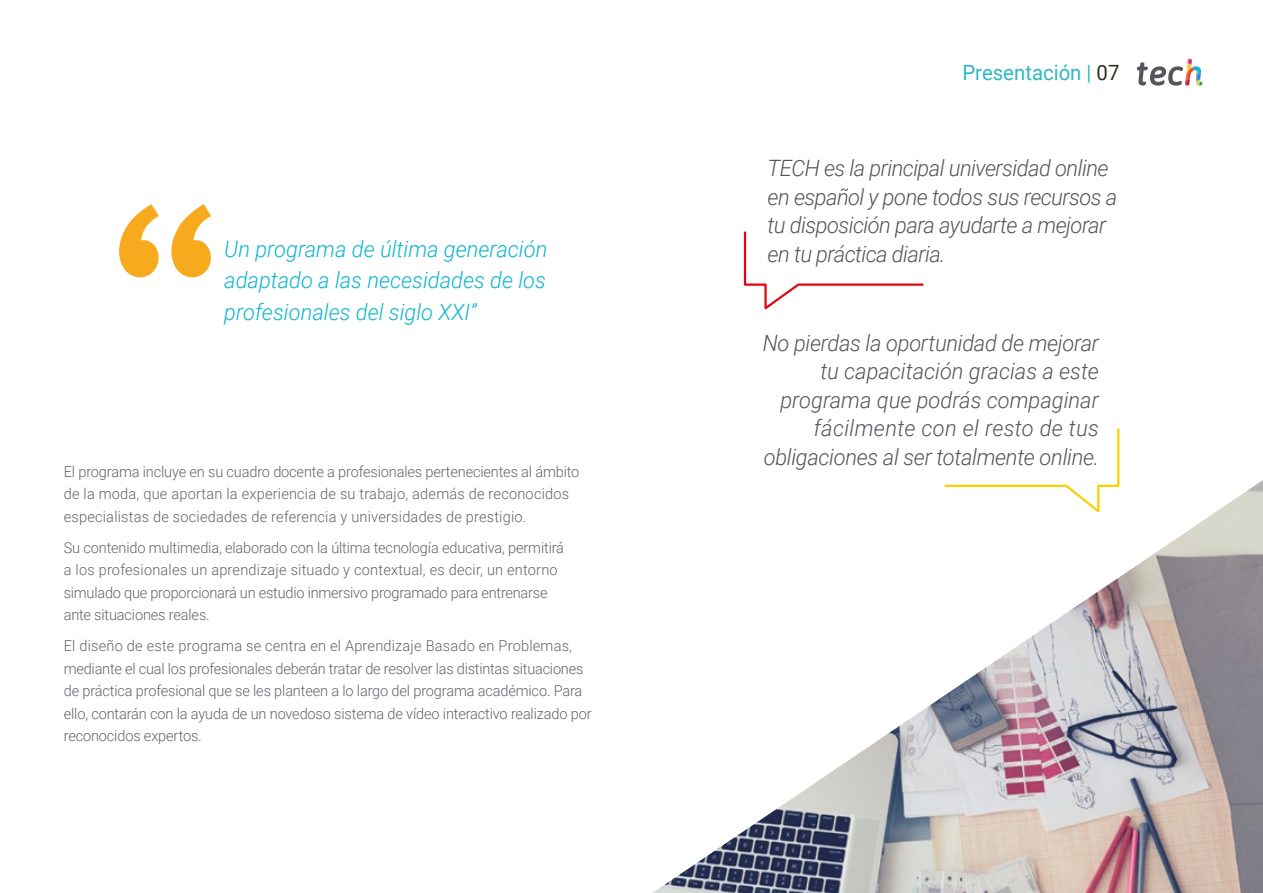
<style>
.page{position:relative;width:1263px;height:893px;background:#fff}
.page>*{position:absolute;margin:0;border:0;box-sizing:border-box;transform-origin:0 0}
.t1{font:italic 300 22.5px/28.5px "Roboto";letter-spacing:-.015em;color:#52555b;text-align:right}
.t2{font:italic 300 22.5px/31.5px "Roboto";color:#0fb6cf;text-align:justify}
.t3{font:21px "Roboto";color:#2db8c5}
.t4{font:300 15px/22.5px "Roboto";letter-spacing:-.01em;color:#61646a}
.t5{font:300 15px/22.5px "Roboto";letter-spacing:.015em;color:#61646a}
.s1{color:#312e20}
</style>
<div class="page">
<svg style="left:119px;top:204px;width:92px;height:73px"></svg>
<svg style="left:1117px;top:428px;width:3px;height:52px"></svg>
<svg style="left:743px;top:231px;width:181px;height:79px"></svg>
<svg style="left:1137px;top:59px;width:65px;height:27px"></svg>
<img style="left:653px;top:480px;width:610px;height:413px">
<h1 class="t2" style="left:224px;top:232px;width:325px">Un programa de última generación adaptado a las necesidades de los profesionales del siglo XXI”</h1>
<p class="t5" style="left:64px;top:460px;width:517px">El programa incluye en su cuadro docente a profesionales pertenecientes al ámbito de la moda, que aportan la experiencia de su trabajo, además de reconocidos especialistas de sociedades de referencia y universidades de prestigio.</p>
<p class="t4" style="left:64px;top:536px;width:502px">Su contenido multimedia, elaborado con la última tecnología educativa, permitirá a los profesionales un aprendizaje situado y contextual, es decir, un entorno simulado que proporcionará un estudio inmersivo programado para entrenarse ante situaciones reales.</p>
<p class="t4" style="left:64px;top:634px;width:529px">El diseño de este programa se centra en el Aprendizaje Basado en Problemas, mediante el cual los profesionales deberán tratar de resolver las distintas situaciones de práctica profesional que se les planteen a lo largo del programa académico. Para ello, contarán con la ayuda de un novedoso sistema de vídeo interactivo realizado por reconocidos expertos.</p>
<h2 class="t3" style="left:962px;top:57px;width:159px">Presentación | <span class="s1">07</span></h2>
<h1 class="t1" style="left:768px;top:153px;width:351px;text-align:left">TECH es la principal universidad online en español y pone todos sus recursos a tu disposición para ayudarte a mejorar en tu práctica diaria.</h1>
<h1 class="t1" style="left:763px;top:328px;width:338px">No pierdas la oportunidad de mejorar tu capacitación gracias a este programa que podrás compaginar fácilmente con el resto de tus obligaciones al ser totalmente online.</h1>
</div>
